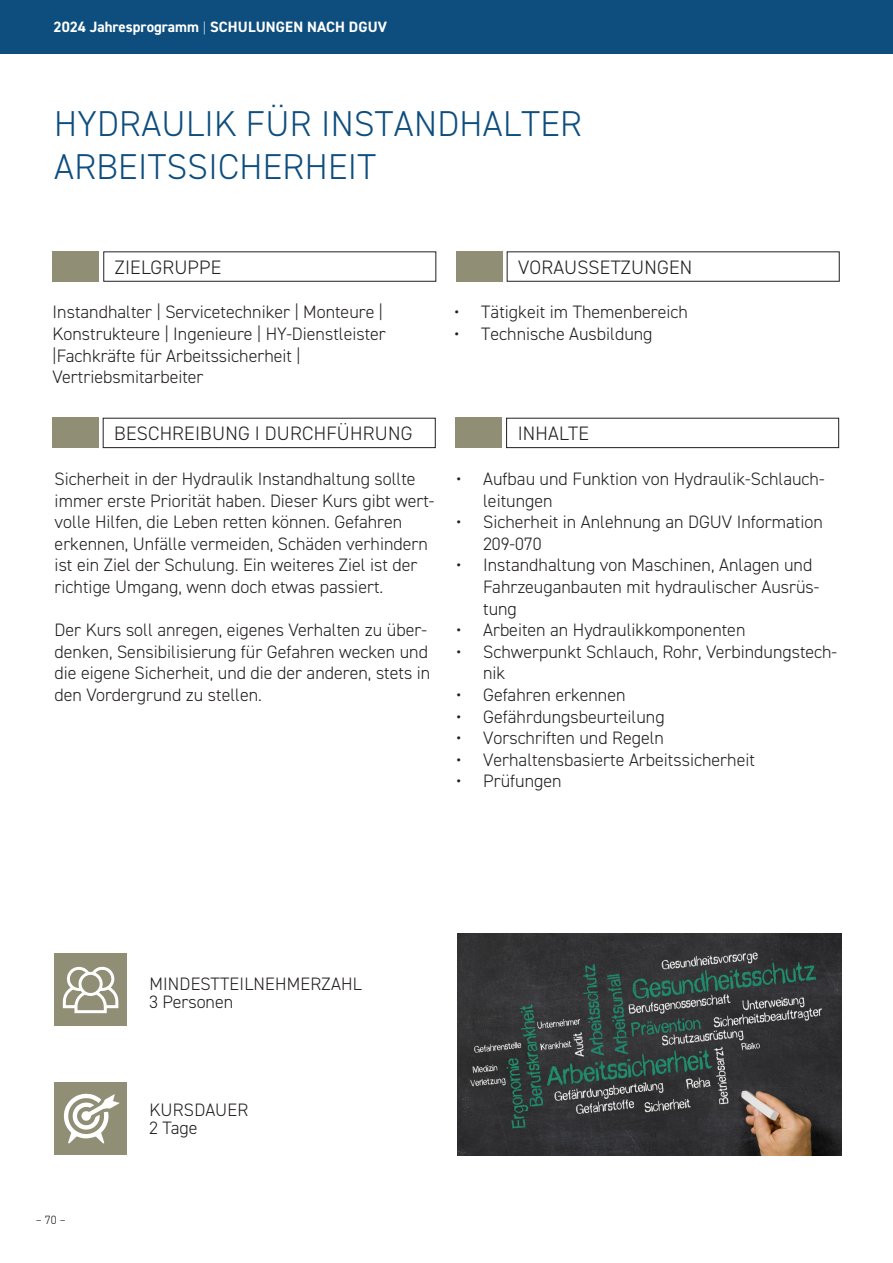
<style>
.page{position:relative;width:893px;height:1263px;background:#fff}
.page>*{position:absolute;margin:0;border:0;box-sizing:border-box;transform-origin:0 0}
.Bezeichnung_Schulung{font:300 36px "DIN2014";letter-spacing:.01em;color:#0e4e7e}
.t1{font:300 19.5px "DIN2014";letter-spacing:.01em;color:#231f20}
.Fließtext{font:300 18px/21.6px "DIN2014";color:#231f20}
.Inhalt_1{font:300 18px/21.6px "DIN2014";color:#231f20}
.t2{font:700 15px "DIN2014";color:#fff}
.t3{font:300 12px "DIN2014";color:#231f20}
.s1{font-family:"Colaborate";font-weight:100}
</style>
<div class="page">
<div style="left:0;top:0;width:893px;height:53px;background:#0e4e7e"></div>
<img style="left:458px;top:933px;width:383px;height:222px">
<div style="left:53px;top:251px;width:46px;height:31px;background:#918e76"></div>
<div style="left:103px;top:251px;width:333px;height:31px;border:1px solid #231f20"></div>
<div style="left:456px;top:251px;width:46px;height:31px;background:#918e76"></div>
<div style="left:507px;top:251px;width:333px;height:31px;border:1px solid #231f20"></div>
<div style="left:52px;top:418px;width:47px;height:30px;background:#918e76"></div>
<div style="left:103px;top:418px;width:333px;height:30px;border:1px solid #231f20"></div>
<div style="left:455px;top:418px;width:47px;height:30px;background:#918e76"></div>
<div style="left:506px;top:418px;width:333px;height:30px;border:1px solid #231f20"></div>
<div style="left:55px;top:1082px;width:72px;height:73px;background:#918e76"></div>
<div style="left:55px;top:954px;width:72px;height:72px;background:#918e76"></div>
<svg style="left:63px;top:966px;width:55px;height:47px"></svg>
<svg style="left:63px;top:1093px;width:57px;height:51px"></svg>
<p class="t2" style="left:54px;top:17px;width:335px">2024 Jahresprogramm <span class="s1">|</span> SCHULUNGEN NACH DGUV</p>
<p class="Bezeichnung_Schulung" style="left:54px;top:102px;width:529px">HYDRAULIK FÜR INSTANDHALTER</p>
<p class="Bezeichnung_Schulung" style="left:54px;top:145px;width:323px">ARBEITSSICHERHEIT</p>
<p class="t1" style="left:115px;top:255px;width:108px">ZIELGRUPPE</p>
<p class="t1" style="left:518px;top:255px;width:176px">VORAUSSETZUNGEN</p>
<p class="Inhalt_1" style="left:53px;top:301px;width:335px">Instandhalter | Servicetechniker | Monteure | Konstrukteure | Ingenieure | HY-Dienstleister |Fachkräfte für Arbeitssicherheit | Vertriebsmitarbeiter</p>
<p class="Fließtext" style="left:454px;top:301px;width:235px">• Tätigkeit im Themenbereich</p>
<p class="Fließtext" style="left:454px;top:323px;width:200px">• Technische Ausbildung</p>
<p class="t1" style="left:114px;top:421px;width:300px">BESCHREIBUNG I DURCHFÜHRUNG</p>
<p class="t1" style="left:518px;top:421px;width:73px">INHALTE</p>
<p class="Fließtext" style="left:55px;top:468px;width:381px">Sicherheit in der Hydraulik Instandhaltung sollte immer erste Priorität haben. Dieser Kurs gibt wert&shy;volle Hilfen, die Leben retten können. Gefahren erkennen, Unfälle vermeiden, Schäden verhindern ist ein Ziel der Schulung. Ein weiteres Ziel ist der richtige Umgang, wenn doch etwas passiert.</p>
<p class="Fließtext" style="left:55px;top:619px;width:377px">Der Kurs soll anregen, eigenes Verhalten zu über&shy;denken, Sensibilisierung für Gefahren wecken und die eigene Sicherheit, und die der anderen, stets in den Vordergrund zu stellen.</p>
<p class="Fließtext" style="left:483px;top:468px;width:343px;text-indent:-27px">• Aufbau und Funktion von Hydraulik-Schlauch&shy;leitungen</p>
<p class="Fließtext" style="left:483px;top:511px;width:341px;text-indent:-27px">• Sicherheit in Anlehnung an DGUV Information<br>209-070</p>
<p class="Fließtext" style="left:483px;top:554px;width:338px;text-indent:-27px">• Instandhaltung von Maschinen, Anlagen und<br>Fahrzeuganbauten mit hydraulischer Ausrüs&shy;tung</p>
<p class="Fließtext" style="left:456px;top:619px;width:291px">• Arbeiten an Hydraulikkomponenten</p>
<p class="Fließtext" style="left:483px;top:641px;width:356px;text-indent:-27px">• Schwerpunkt Schlauch, Rohr, Verbindungstech&shy;nik</p>
<p class="Fließtext" style="left:456px;top:684px;width:171px">• Gefahren erkennen</p>
<p class="Fließtext" style="left:456px;top:706px;width:210px">• Gefährdungsbeurteilung</p>
<p class="Fließtext" style="left:456px;top:727px;width:209px">• Vorschriften und Regeln</p>
<p class="Fließtext" style="left:456px;top:749px;width:300px">• Verhaltensbasierte Arbeitssicherheit</p>
<p class="Fließtext" style="left:456px;top:770px;width:107px">• Prüfungen</p>
<p class="t3" style="left:36px;top:1213px;width:31px">– 70 –</p>
<p class="Fließtext" style="left:149px;top:973px;width:214px">MINDESTTEILNEHMERZAHL</p>
<p class="Fließtext" style="left:149px;top:991px;width:85px">3 Personen</p>
<p class="Fließtext" style="left:149px;top:1099px;width:100px">KURSDAUER</p>
<p class="Fließtext" style="left:149px;top:1117px;width:50px">2 Tage</p>
</div>
